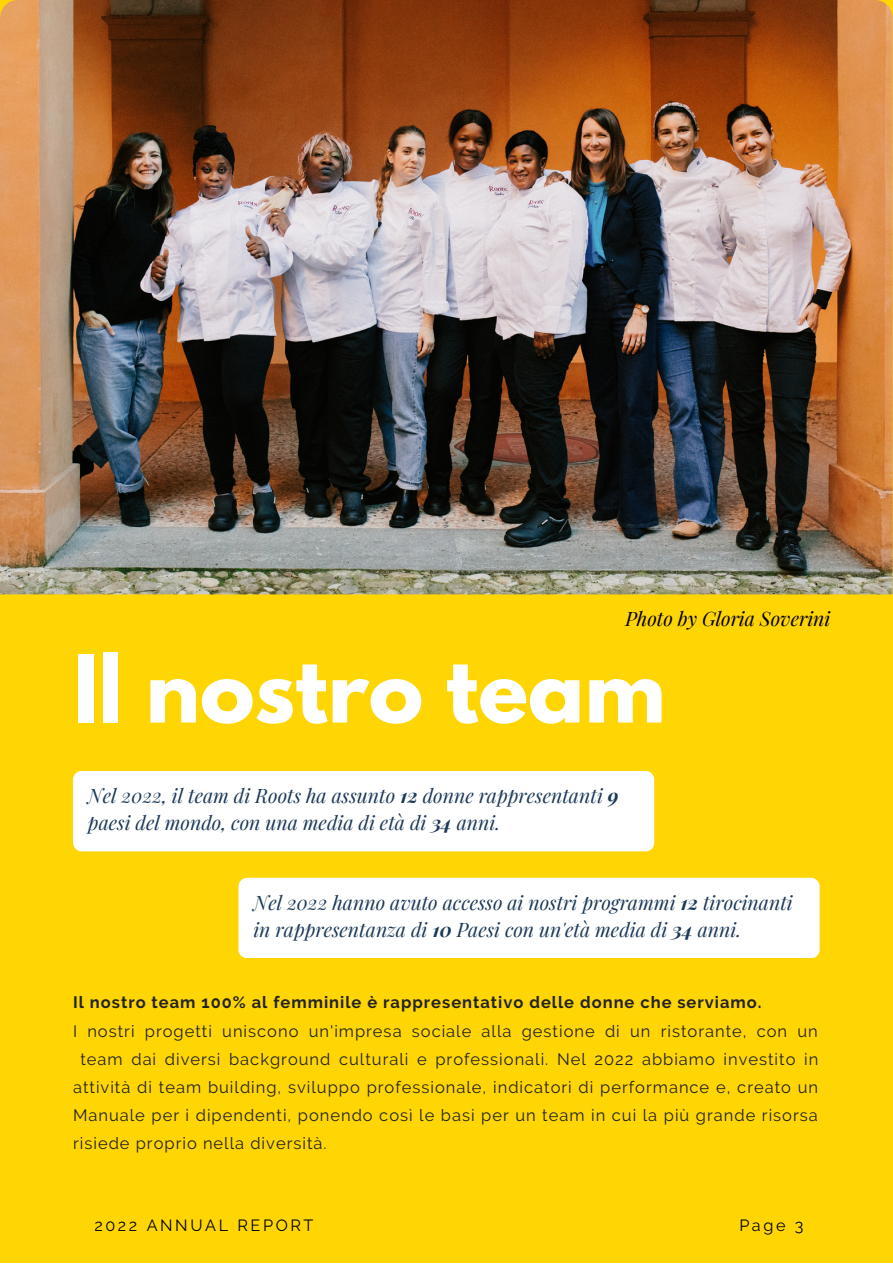
<style>
.page{position:relative;width:893px;height:1264px;background:#fff}
.page>*{position:absolute;margin:0;border:0;box-sizing:border-box;transform-origin:0 0}
.t1{font:700 82.5px "League Spartan";color:#fff}
.t2{font:italic 19.5px/27px "Playfair Display";color:#1b3858}
.t3{font:italic 19.5px "Playfair Display";color:#000}
.t4{font:16.5px "Raleway";letter-spacing:.06em;color:#222}
.t5{font:700 16.5px "Raleway";letter-spacing:.06em;color:#222}
.t6{font:16.2px "Raleway";letter-spacing:.16em;color:#010101}
.s1{font-weight:700}
</style>
<div class="page">
<div style="left:0;top:0;width:892px;height:1262px;background:#ffd503"></div>
<svg style="left:0;top:594px;width:892px;height:1px"></svg>
<img style="left:0;top:0;width:892px;height:594px">
<div style="left:73px;top:771px;width:581px;height:80px;background:#fff"></div>
<div style="left:238px;top:877px;width:581px;height:81px;background:#fff"></div>
<p class="t3" style="left:625px;top:605px;width:206px">Photo by Gloria Soverini</p>
<h1 class="t1" style="left:73px;top:648px;width:594px">Il nostro team</h1>
<p class="t2" style="left:88px;top:781px;width:532px">Nel 2022, il team di Roots ha assunto <span class="s1">12</span> donne rappresentanti <span class="s1">9 </span>paesi del mondo, con una media di età di <span class="s1">34</span> anni.</p>
<p class="t2" style="left:253px;top:888px;width:541px">Nel 2022 hanno avuto accesso ai nostri programmi <span class="s1">12</span> tirocinanti in rappresentanza di <span class="s1">10</span> Paesi con un'età media di <span class="s1">34</span> anni.</p>
<p class="t5" style="left:73px;top:992px;width:690px">Il nostro team 100% al femminile è rappresentativo delle donne che serviamo.</p>
<p class="t4" style="left:73px;top:1021px;width:746px">I nostri progetti uniscono un'impresa sociale alla gestione di un ristorante, con un</p>
<p class="t4" style="left:80px;top:1049px;width:739px">team dai diversi background culturali e professionali. Nel 2022 abbiamo investito in</p>
<p class="t4" style="left:73px;top:1077px;width:746px">attività di team building, sviluppo professionale, indicatori di performance e, creato un</p>
<p class="t4" style="left:73px;top:1105px;width:746px">Manuale per i dipendenti, ponendo così le basi per un team in cui la più grande risorsa</p>
<p class="t4" style="left:73px;top:1133px;width:255px">risiede proprio nella diversità.</p>
<p class="t6" style="left:94px;top:1215px;width:220px">2022 ANNUAL REPORT</p>
<p class="t6" style="left:739px;top:1215px;width:66px">Page 3</p>
</div>
